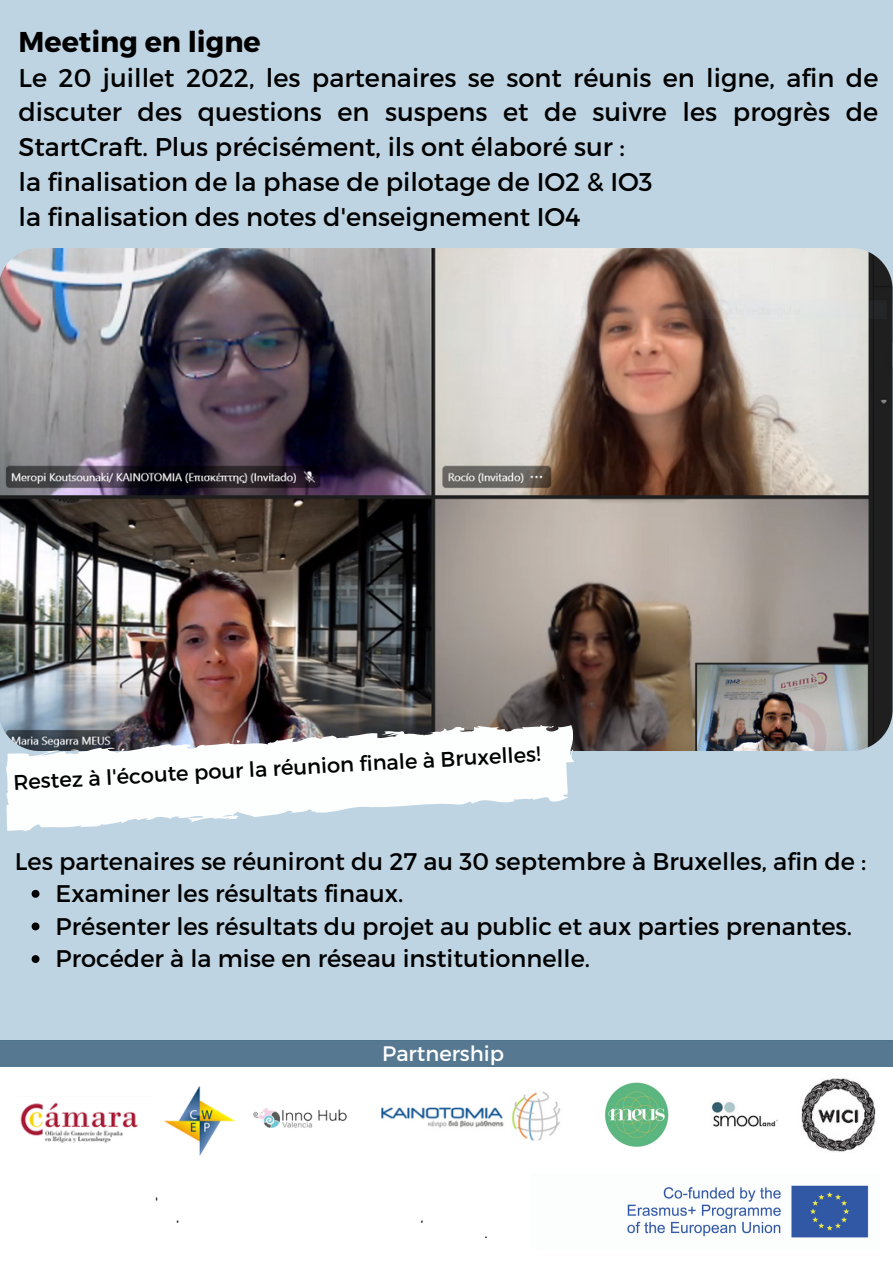
<style>
.page{position:relative;width:893px;height:1264px;background:#fff}
.page>*{position:absolute;margin:0;border:0;box-sizing:border-box;transform-origin:0 0}
.t1{font:700 28.65px "Montserrat";color:#000}
.t2{font:25.65px/34.8px "Montserrat";color:#000}
.t3{font:24px/32.5px "Montserrat";color:#000}
.t4{font:21px "Montserrat";color:#000}
.t5{font:21px "Montserrat";color:#fff}
.t6{font:12px "Montserrat";color:#000}
</style>
<div class="page">
<div style="left:0;top:0;width:892px;height:1040px;background:#bed4e2"></div>
<img style="left:164px;top:1086px;width:71px;height:69px">
<img style="left:801px;top:1078px;width:75px;height:74px">
<img style="left:605px;top:1082px;width:64px;height:65px">
<img style="left:253px;top:1108px;width:94px;height:20px">
<img style="left:20px;top:1102px;width:118px;height:41px">
<img style="left:381px;top:1091px;width:179px;height:50px">
<div style="left:0;top:1040px;width:892px;height:26px;background:#567891"></div>
<img style="left:711px;top:1101px;width:67px;height:26px">
<img style="left:627px;top:1185px;width:242px;height:53px">
<img style="left:0;top:248px;width:892px;height:503px">
<svg style="left:3px;top:725px;width:570px;height:82px;background:#dddedf"></svg>
<svg style="left:32px;top:889px;width:7px;height:8px"></svg>
<svg style="left:32px;top:922px;width:7px;height:8px"></svg>
<svg style="left:32px;top:955px;width:7px;height:8px"></svg>
<p class="t1" style="left:18px;top:23px;width:244px">Meeting en ligne</p>
<p class="t2" style="left:18px;top:59px;width:861px">Le 20 juillet 2022, les partenaires se sont réunis en ligne, afin de discuter des questions en suspens et de suivre les progrès de StartCraft. Plus précisément, ils ont élaboré sur :<br>la finalisation de la phase de pilotage de IO2 &amp; IO3<br>la finalisation des notes d'enseignement IO4</p>
<p class="t4" style="left:13px;top:768px;width:529px;rotate:-3deg">Restez à l'écoute pour la réunion finale à Bruxelles!</p>
<p class="t3" style="left:15px;top:843px;width:852px">Les partenaires se réuniront du 27 au 30 septembre à Bruxelles, afin de :</p>
<p class="t3" style="left:56px;top:876px;width:798px">Examiner les résultats finaux.<br>Présenter les résultats du projet au public et aux parties prenantes.<br>Procéder à la mise en réseau institutionnelle.</p>
<p class="t5" style="left:382px;top:1039px;width:123px">Partnership</p>
<p class="t6" style="left:155px;top:1194px;width:4px">'</p>
<p class="t6" style="left:176px;top:1210px;width:4px">,</p>
<p class="t6" style="left:421px;top:1210px;width:4px">,</p>
<p class="t6" style="left:484px;top:1226px;width:4px">.</p>
</div>
